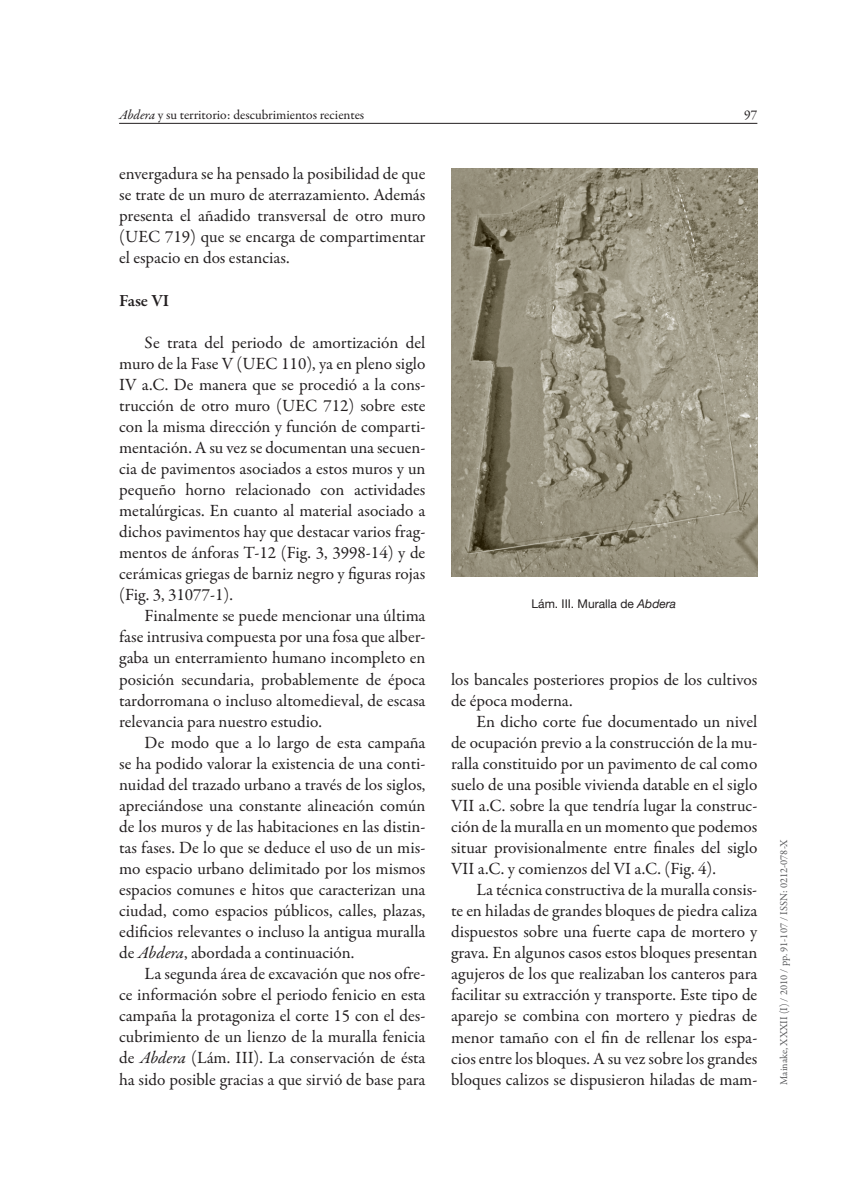
<style>
.page{position:relative;width:851px;height:1191px;background:#fff}
.page>*{position:absolute;margin:0;border:0;box-sizing:border-box;transform-origin:0 0}
.t1{font:17.25px/21px "Garamond Premr Pro";color:#231f20;text-align:justify}
.t2{font:600 17.25px "Garamond Premr Pro";letter-spacing:-.005em;color:#231f20}
.t3{font:13.5px "Garamond Premr Pro";letter-spacing:-.005em;color:#231f20}
.t4{font:12px "Helvetica Neue";color:#231f20}
.t5{font:10.5px "Garamond Premr Pro";color:#57585a}
.s1{font-style:italic}
</style>
<div class="page">
<hr style="left:119px;top:123px;width:638px;height:1px;background:#231f20">
<img style="left:451px;top:168px;width:306px;height:408px">
<p class="t3" style="left:119px;top:107px;width:246px"><span class="s1">Abdera</span> y su territorio: descubrimientos recientes</p>
<p class="t3" style="left:744px;top:107px;width:15px">97</p>
<p class="t1" style="left:119px;top:164px;width:308px">envergadura se ha pensado la posibilidad de que se trate de un muro de aterrazamiento. Además presenta el añadido transversal de otro muro (UEC 719) que se encarga de compartimentar el espacio en dos estancias.</p>
<p class="t2" style="left:119px;top:290px;width:52px">Fase VI</p>
<p class="t1" style="left:119px;top:332px;width:308px;text-indent:26px">Se trata del periodo de amortización del muro de la Fase V (UEC 110), ya en pleno siglo IV a.C. De manera que se procedió a la cons&shy;trucción de otro muro (UEC 712) sobre este con la misma dirección y función de comparti&shy;mentación. A su vez se documentan una secuen&shy;cia de pavimentos asociados a estos muros y un pequeño horno relacionado con actividades metalúrgicas. En cuanto al material asociado a dichos pavimentos hay que destacar varios frag&shy;mentos de ánforas T-12 (Fig. 3, 3998-14) y de cerámicas griegas de barniz negro y figuras rojas (Fig. 3, 31077-1).</p>
<p class="t1" style="left:119px;top:606px;width:308px;text-indent:26px">Finalmente se puede mencionar una última fase intrusiva compuesta por una fosa que alber&shy;gaba un enterramiento humano incompleto en posición secundaria, probablemente de época tardorromana o incluso altomedieval, de escasa relevancia para nuestro estudio.</p>
<p class="t1" style="left:119px;top:732px;width:308px;text-indent:26px">De modo que a lo largo de esta campaña se ha podido valorar la existencia de una conti&shy;nuidad del trazado urbano a través de los siglos, apreciándose una constante alineación común de los muros y de las habitaciones en las distin&shy;tas fases. De lo que se deduce el uso de un mis&shy;mo espacio urbano delimitado por los mismos espacios comunes e hitos que caracterizan una ciudad, como espacios públicos, calles, plazas, edificios relevantes o incluso la antigua muralla de <span class="s1">Abdera</span>, abordada a continuación.</p>
<p class="t1" style="left:119px;top:963px;width:308px;text-indent:26px">La segunda área de excavación que nos ofre&shy;ce información sobre el periodo fenicio en esta campaña la protagoniza el corte 15 con el des&shy;cubrimiento de un lienzo de la muralla fenicia de <span class="s1">Abdera</span> (Lám. III). La conservación de ésta ha sido posible gracias a que sirvió de base para</p>
<p class="t4" style="left:531px;top:597px;width:146px">Lám. III. Muralla de <span class="s1">Abdera</span></p>
<p class="t1" style="left:451px;top:669px;width:308px">los bancales posteriores propios de los cultivos de época moderna.</p>
<p class="t1" style="left:451px;top:711px;width:308px;text-indent:26px">En dicho corte fue documentado un nivel de ocupación previo a la construcción de la mu&shy;ralla constituido por un pavimento de cal como suelo de una posible vivienda datable en el siglo VII a.C. sobre la que tendría lugar la construc&shy;ción de la muralla en un momento que podemos situar provisionalmente entre finales del siglo VII a.C. y comienzos del VI a.C. (Fig. 4).</p>
<p class="t1" style="left:451px;top:879px;width:308px;text-indent:26px">La técnica constructiva de la muralla consis&shy;te en hiladas de grandes bloques de piedra caliza dispuestos sobre una fuerte capa de mortero y grava. En algunos casos estos bloques presentan agujeros de los que realizaban los canteros para facilitar su extracción y transporte. Este tipo de aparejo se combina con mortero y piedras de menor tamaño con el fin de rellenar los espa&shy;cios entre los bloques. A su vez sobre los grandes bloques calizos se dispusieron hiladas de mam-</p>
<p class="t5" style="left:777px;top:1084px;width:247px;rotate:-90deg">Mainake, XXXII (I) / 2010 / pp. 91-107 / ISSN: 0212-078-X</p>
</div>
